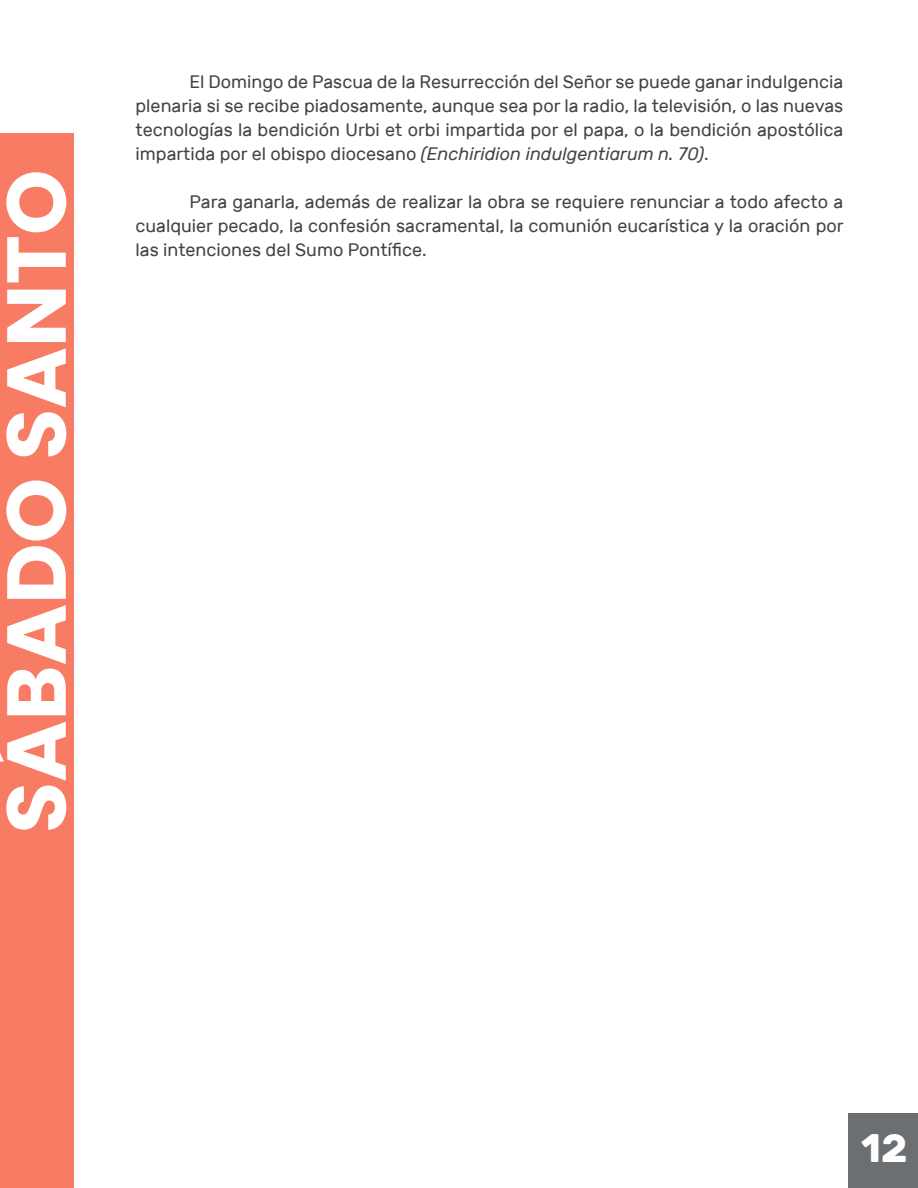
<style>
.page{position:relative;width:918px;height:1188px;background:#fff}
.page>*{position:absolute;margin:0;border:0;box-sizing:border-box;transform-origin:0 0}
.t1{font:700 83.4px "Poppins";color:#fff}
.t2{font:700 39.75px "Rubik";color:#fff}
.t3{font:18px/24px "Rubik";color:#3f4545;text-align:justify}
.s1{font-style:italic}
</style>
<div class="page">
<div style="left:0;top:134px;width:73px;height:1054px;background:#f87c63"></div>
<div style="left:848px;top:1114px;width:70px;height:74px;background:#6b6f72"></div>
<h1 class="t1" style="left:-12px;top:833px;width:665px;rotate:-90deg">SÁBADO SANTO</h1>
<p class="t3" style="left:136px;top:70px;width:709px;text-indent:54px">El Domingo de Pascua de la Resurrección del Señor se puede ganar indulgencia plenaria si se recibe piadosamente, aunque sea por la radio, la televisión, o las nuevas tecnologías la bendición Urbi et orbi impartida por el papa, o la bendición apostólica impartida por el obispo diocesano <span class="s1">(Enchiridion indulgentiarum n. 70)</span>.</p>
<p class="t3" style="left:136px;top:190px;width:710px;text-indent:54px">Para ganarla, además de realizar la obra se requiere renunciar a todo afecto a cualquier pecado, la confesión sacramental, la comunión eucarística y la oración por las intenciones del Sumo Pontífice.</p>
<h2 class="t2" style="left:861px;top:1125px;width:48px">12</h2>
</div>
